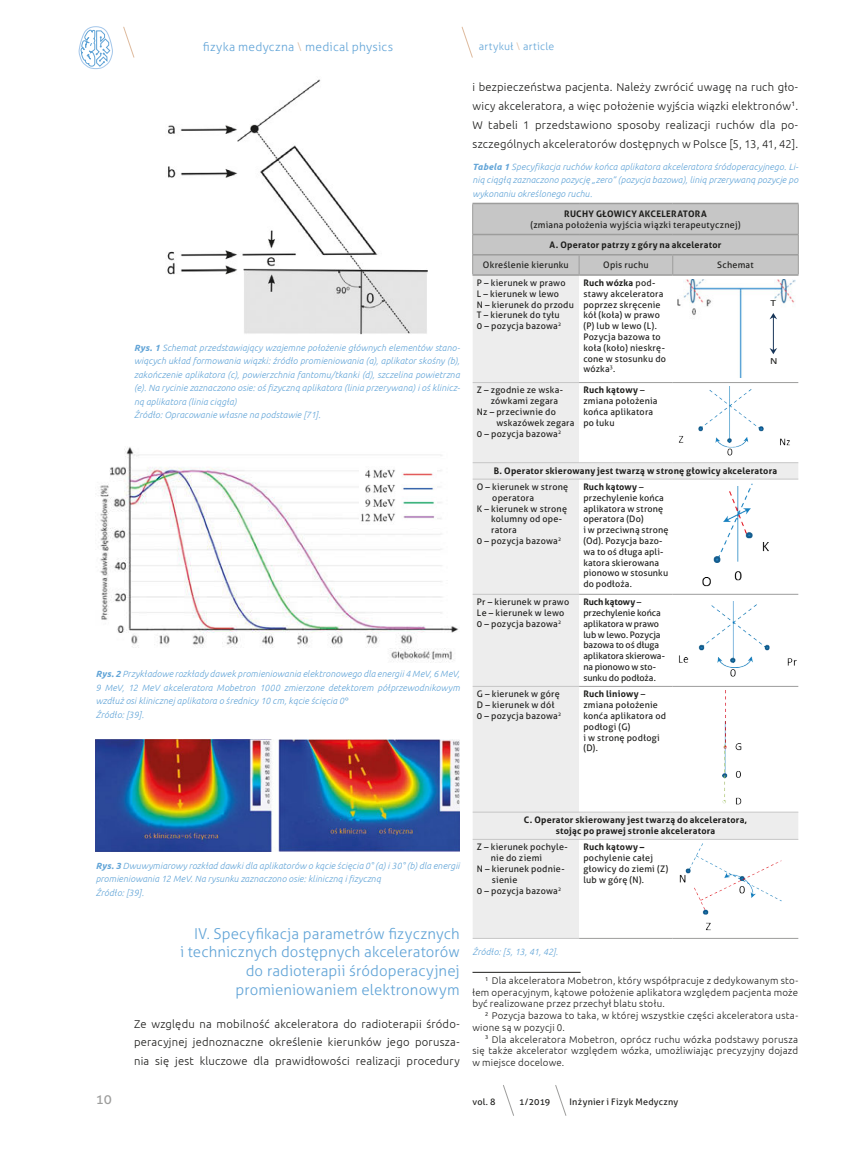
<style>
.page{position:relative;width:862px;height:1149px;background:#fff}
.page>*{position:absolute;margin:0;border:0;box-sizing:border-box;transform-origin:0 0}
.t1{font:300 15px/18.8px "Aller";letter-spacing:.005em;color:#61a4d7;text-align:right}
.t2{font:13.5px "Aller";color:#9d9d9c}
.t3{font:300 12px "Aller";letter-spacing:.02em;color:#61a4d7}
.t4{font:300 11.25px/18.8px "Ubuntu";letter-spacing:.02em;color:#1d1d1b;text-align:justify}
.t5{font:300 10.5px "Aller";letter-spacing:.025em;color:#61a4d7}
.t6{font:300 9.75px/11.7px "Ubuntu";letter-spacing:.025em;color:#1d1d1b;text-align:justify}
.t7{font:9.45px "Calibri";color:#1d1d1b;scale:1.21 1}
.t8{font:9px/10.8px "Aller";letter-spacing:.025em;color:#1d1d1b}
.t9{font:italic 300 9px/13.5px "Ubuntu";letter-spacing:.015em;color:#61a4d7}
.t10{font:700 9px/10.8px "Aller";letter-spacing:.025em;color:#1d1d1b;text-align:center}
.t11{font:9px/10.8px "Aller";letter-spacing:-.005em;color:#1d1d1b}
.s1{color:#deba9d}
.s2{font-weight:700}
.s3{font-family:"Helvetica Neue LTW1 G";font-weight:400;font-style:normal}
</style>
<div class="page">
<svg style="left:461px;top:26px;width:12px;height:32px"></svg>
<svg style="left:555px;top:1085px;width:11px;height:30px"></svg>
<svg style="left:123px;top:26px;width:12px;height:32px"></svg>
<svg style="left:503px;top:1085px;width:10px;height:30px"></svg>
<svg style="left:78px;top:26px;width:34px;height:43px"></svg>
<img style="left:167px;top:79px;width:260px;height:256px">
<img style="left:99px;top:447px;width:360px;height:215px">
<img style="left:359px;top:466px;width:77px;height:58px">
<img style="left:96px;top:739px;width:363px;height:111px">
<div style="left:472px;top:276px;width:106px;height:661px;background:#ededed"></div>
<svg style="left:578px;top:276px;width:219px;height:661px"></svg>
<hr style="left:472px;top:382px;width:106px;height:1px;background:#c6c6c6">
<hr style="left:472px;top:462px;width:106px;height:1px;background:#c6c6c6">
<hr style="left:578px;top:462px;width:94px;height:1px;background:#c6c6c6">
<hr style="left:672px;top:462px;width:125px;height:1px;background:#c6c6c6">
<hr style="left:472px;top:478px;width:106px;height:1px;background:#c6c6c6">
<hr style="left:578px;top:478px;width:94px;height:1px;background:#c6c6c6">
<hr style="left:672px;top:478px;width:125px;height:1px;background:#c6c6c6">
<hr style="left:472px;top:685px;width:106px;height:1px;background:#c6c6c6">
<hr style="left:472px;top:811px;width:106px;height:1px;background:#c6c6c6">
<hr style="left:578px;top:811px;width:94px;height:1px;background:#c6c6c6">
<hr style="left:672px;top:811px;width:125px;height:1px;background:#c6c6c6">
<hr style="left:472px;top:838px;width:106px;height:1px;background:#c6c6c6">
<hr style="left:578px;top:838px;width:94px;height:1px;background:#c6c6c6">
<hr style="left:672px;top:838px;width:125px;height:1px;background:#c6c6c6">
<hr style="left:578px;top:382px;width:94px;height:1px;background:#9d9d9c">
<hr style="left:672px;top:382px;width:125px;height:1px;background:#9d9d9c">
<hr style="left:578px;top:593px;width:94px;height:1px;background:#9d9d9c">
<hr style="left:672px;top:593px;width:125px;height:1px;background:#9d9d9c">
<hr style="left:578px;top:685px;width:94px;height:1px;background:#9d9d9c">
<hr style="left:672px;top:685px;width:125px;height:1px;background:#9d9d9c">
<hr style="left:472px;top:593px;width:106px;height:1px;background:#c6c6c6">
<hr style="left:472px;top:937px;width:106px;height:1px;background:#c6c6c6">
<hr style="left:472px;top:274px;width:106px;height:2px;background:#9d9d9c">
<hr style="left:578px;top:274px;width:94px;height:2px;background:#9d9d9c">
<hr style="left:672px;top:274px;width:126px;height:2px;background:#9d9d9c">
<svg style="left:472px;top:203px;width:326px;height:72px;background:#c2c2c2"></svg>
<hr style="left:578px;top:937px;width:94px;height:1px;background:#9d9d9c">
<hr style="left:672px;top:937px;width:125px;height:1px;background:#9d9d9c">
<img style="left:675px;top:279px;width:119px;height:98px">
<svg style="left:769px;top:313px;width:7px;height:41px"></svg>
<img style="left:676px;top:387px;width:115px;height:70px">
<img style="left:700px;top:483px;width:69px;height:105px">
<img style="left:676px;top:601px;width:121px;height:76px">
<img style="left:722px;top:690px;width:26px;height:116px">
<img style="left:676px;top:843px;width:105px;height:89px">
<hr style="left:472px;top:971px;width:108px;height:1px;background:#1d1d1b">
<h3 class="t3" style="left:203px;top:40px;width:192px">fizyka medyczna <span class="s1">\</span> medical physics</h3>
<p class="t5" style="left:478px;top:40px;width:77px">artykuł <span class="s1">\</span> article</p>
<p class="t9" style="left:134px;top:340px;width:327px"><span class="s2">Rys. 1</span> Schemat przedstawiający wzajemne położenie głównych elementów stano&shy;wiących układ formowania wiązki: źródło promieniowania (a), aplikator skośny (b), zakończenie aplikatora (c), powierzchnia fantomu/tkanki (d), szczelina powietrzna (e). Na rycinie zaznaczono osie: oś fizyczną aplikatora (linia przerywana) i oś klinicz&shy;ną aplikatora (linia ciągła)<br>Źródło: Opracowanie własne na podstawie [71].</p>
<p class="t9" style="left:96px;top:666px;width:365px"><span class="s2">Rys. 2</span> Przykładowe rozkłady dawek promieniowania elektronowego dla energii 4 MeV, 6 MeV, 9 MeV, 12 MeV akceleratora Mobetron 1000 zmierzone detektorem półprzewodnikowym wzdłuż osi klinicznej aplikatora o średnicy 10 cm, kącie ścięcia 0<span class="s3">º<br></span>Źródło: [39].</p>
<p class="t4" style="left:472px;top:78px;width:327px">i bezpieczeństwa pacjenta. Należy zwrócić uwagę na ruch gło&shy;wicy akceleratora, a więc położenie wyjścia wiązki elektronów<sup>1</sup>.<br>W tabeli 1 przedstawiono sposoby realizacji ruchów dla po&shy;szczególnych akceleratorów dostępnych w Polsce [5, 13, 41, 42].</p>
<p class="t9" style="left:472px;top:159px;width:327px;text-align:justify"><span class="s2">Tabela 1</span> Specyfikacja ruchów końca aplikatora akceleratora śródoperacyjnego. Li&shy;nią ciągłą zaznaczono pozycję „zero” (pozycja bazowa), linią przerywaną pozycje po wykonaniu określonego ruchu.</p>
<p class="t10" style="left:564px;top:208px;width:144px">RUCHY GŁOWICY AKCELERATORA</p>
<p class="t8" style="left:530px;top:219px;width:211px">(zmiana położenia wyjścia wiązki terapeutycznej)</p>
<p class="t10" style="left:549px;top:239px;width:173px">A. Operator patrzy z góry na akcelerator</p>
<p class="t8" style="left:482px;top:259px;width:87px">Określenie kierunku</p>
<p class="t8" style="left:603px;top:259px;width:47px">Opis ruchu</p>
<p class="t8" style="left:717px;top:259px;width:38px">Schemat</p>
<p class="t8" style="left:476px;top:277px;width:98px">P – kierunek w prawo<br>L – kierunek w lewo<br>N – kierunek do przodu<br>T – kierunek do tyłu<br>0 – pozycja bazowa<sup>2</sup></p>
<p class="t8" style="left:583px;top:277px;width:84px"><span class="s2">Ruch wózka</span> pod&shy;stawy akceleratora poprzez skręcenie kół (koła) w prawo (P) lub w lewo (L).<br>Pozycja bazowa to koła (koło) nieskrę&shy;cone w stosunku do wózka<sup>3</sup>.</p>
<p class="t7" style="left:770px;top:296px;width:6px">T</p>
<p class="t7" style="left:769px;top:354px;width:8px">N</p>
<p class="t8" style="left:476px;top:385px;width:87px">Z – zgodnie ze wska-</p>
<p class="t8" style="left:490px;top:395px;width:69px">zówkami zegara</p>
<p class="t8" style="left:476px;top:406px;width:80px">Nz – przeciwnie do</p>
<p class="t8" style="left:496px;top:417px;width:80px">wskazówek zegara</p>
<p class="t8" style="left:476px;top:428px;width:86px">0 – pozycja bazowa<sup>2</sup></p>
<p class="t8" style="left:583px;top:385px;width:76px"><span class="s2">Ruch kątowy</span> – zmiana położenia końca aplikatora po łuku</p>
<p class="t10" style="left:493px;top:465px;width:285px">B. Operator skierowany jest twarzą w stronę głowicy akceleratora</p>
<p class="t8" style="left:476px;top:481px;width:93px">O – kierunek w stronę</p>
<p class="t8" style="left:492px;top:492px;width:43px">operatora</p>
<p class="t8" style="left:476px;top:503px;width:92px">K – kierunek w stronę</p>
<p class="t8" style="left:491px;top:513px;width:72px">kolumny od ope-</p>
<p class="t8" style="left:491px;top:524px;width:27px">ratora</p>
<p class="t8" style="left:476px;top:535px;width:86px">0 – pozycja bazowa<sup>2</sup></p>
<p class="t8" style="left:583px;top:481px;width:87px"><span class="s2">Ruch kątowy</span> – przechylenie końca aplikatora w stronę operatora (Do)<br>i w przeciwną stronę (Od). Pozycja bazo&shy;wa to oś długa apli&shy;katora skierowana pionowo w stosunku do podłoża.</p>
<p class="t8" style="left:476px;top:596px;width:94px">Pr – kierunek w prawo<br>Le – kierunek w lewo<br>0 – pozycja bazowa<sup>2</sup></p>
<p class="t11" style="left:583px;top:596px;width:83px"><span class="s2">Ruch kątowy</span> – przechylenie końca aplikatora w prawo lub w lewo. Pozycja bazowa to oś długa aplikatora skierowa&shy;na pionowo w sto&shy;sunku do podłoża.</p>
<p class="t8" style="left:476px;top:688px;width:86px">G – kierunek w górę<br>D – kierunek w dół<br>0 – pozycja bazowa<sup>2</sup></p>
<p class="t8" style="left:583px;top:688px;width:84px"><span class="s2">Ruch liniowy</span> – zmiana położenie konća aplikatora od podłogi (G)<br>i w stronę podłogi (D).</p>
<p class="t9" style="left:96px;top:858px;width:365px"><span class="s2">Rys. 3</span> Dwuwymiarowy rozkład dawki dla aplikatorów o kącie ścięcia 0° (a) i 30° (b) dla energii promieniowania 12 MeV. Na rysunku zaznaczono osie: kliniczną i fizyczną<br>Źródło: [39].</p>
<h1 class="t1" style="left:180px;top:923px;width:281px">IV. Specyfikacja parametrów fizycznych<br>i technicznych dostępnych akceleratorów do radioterapii śródoperacyjnej promieniowaniem elektronowym</h1>
<p class="t4" style="left:134px;top:1013px;width:327px">Ze względu na mobilność akceleratora do radioterapii śródo&shy;peracyjnej jednoznaczne określenie kierunków jego porusza&shy;nia się jest kluczowe dla prawidłowości realizacji procedury</p>
<p class="t10" style="left:523px;top:814px;width:225px">C. Operator skierowany jest twarzą do akceleratora, stojąc po prawej stronie akceleratora</p>
<p class="t8" style="left:476px;top:841px;width:92px">Z – kierunek pochyle-</p>
<p class="t8" style="left:490px;top:852px;width:53px">nie do ziemi</p>
<p class="t8" style="left:476px;top:863px;width:89px">N – kierunek podnie-</p>
<p class="t8" style="left:491px;top:873px;width:27px">sienie</p>
<p class="t8" style="left:476px;top:884px;width:86px">0 – pozycja bazowa<sup>2</sup></p>
<p class="t10" style="left:583px;top:841px;width:63px">Ruch kątowy –</p>
<p class="t8" style="left:583px;top:852px;width:86px">pochylenie całej głowicy do ziemi (Z) lub w górę (N).</p>
<p class="t9" style="left:472px;top:944px;width:87px">Źródło: [5, 13, 41, 42].</p>
<p class="t6" style="left:472px;top:974px;width:327px;text-indent:13px"><sup>1</sup> Dla akceleratora Mobetron, który współpracuje z dedykowanym sto&shy;łem operacyjnym, kątowe położenie aplikatora względem pacjenta może być realizowane przez przechył blatu stołu.</p>
<p class="t6" style="left:472px;top:1009px;width:327px;text-indent:13px"><sup>2</sup> Pozycja bazowa to taka, w której wszystkie części akceleratora usta&shy;wione są w pozycji 0.</p>
<p class="t6" style="left:472px;top:1032px;width:327px;text-indent:13px"><sup>3</sup> Dla akceleratora Mobetron, oprócz ruchu wózka podstawy porusza się także akcelerator względem wózka, umożliwiając precyzyjny dojazd w miejsce docelowe.</p>
<h2 class="t2" style="left:96px;top:1090px;width:18px">10</h2>
<p class="t8" style="left:472px;top:1095px;width:25px">vol. 8</p>
<p class="t8" style="left:519px;top:1095px;width:33px">1/2019</p>
<p class="t8" style="left:569px;top:1095px;width:110px">Inżynier i Fizyk Medyczny</p>
</div>
